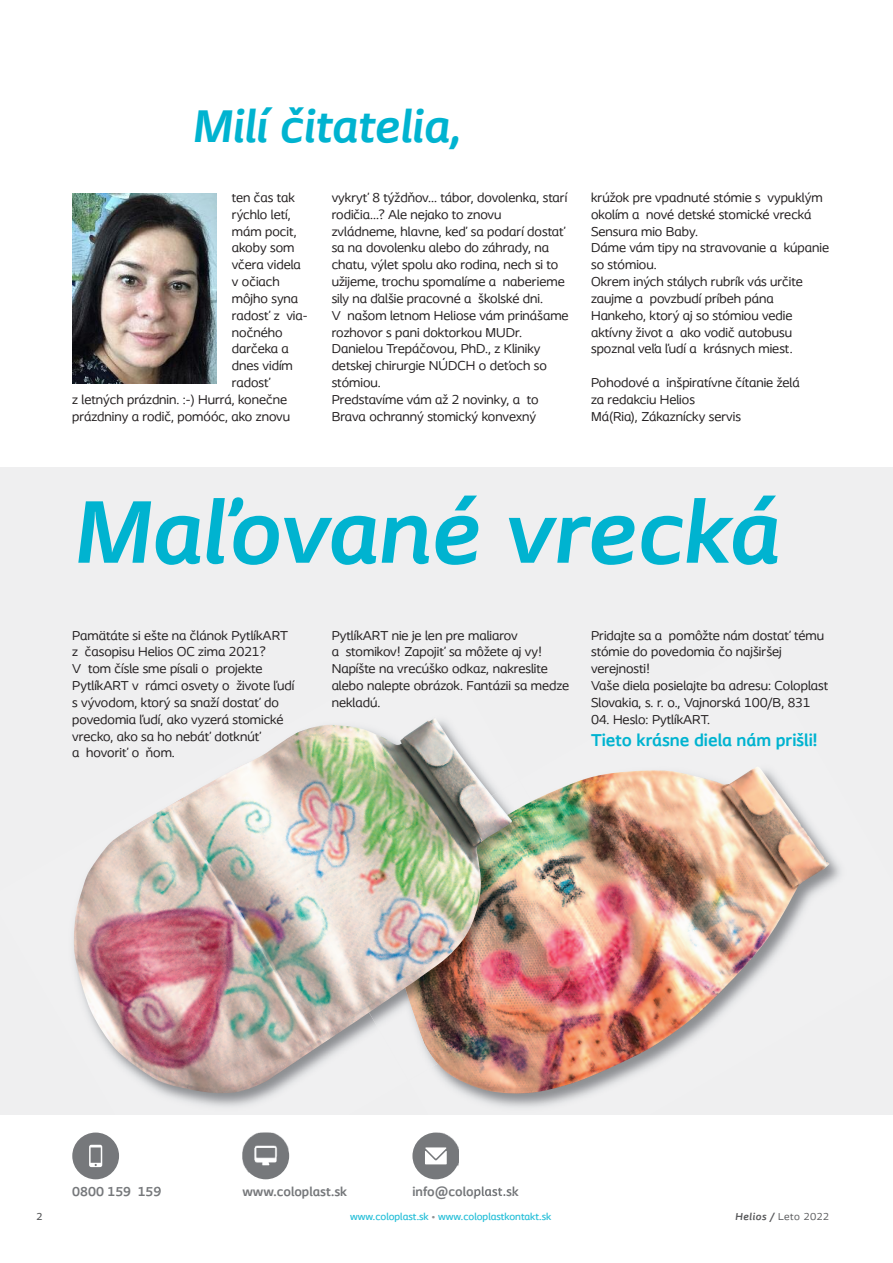
<style>
.page{position:relative;width:893px;height:1263px;background:#fff}
.page>*{position:absolute;margin:0;border:0;box-sizing:border-box;transform-origin:0 0}
.t1{font:italic 700 93px "Coloplast";color:#00b3d0}
.t2{font:italic 700 48px "Coloplast";color:#00b3d0}
.t3{font:700 18px "Coloplast";color:#00b3d0}
.t4{font:13.5px/16.8px "Coloplast";color:#231f20}
.t5{font:700 13.5px "Coloplast";color:#76787b}
.t6{font:500 10.5px "Coloplast";color:#26bfd8}
.t7{font:10.5px "Coloplast";letter-spacing:.05em;color:#57585a}
.t8{font:500 10.5px "Coloplast";color:#57585a}
.s1{color:#8f9194}
.s2{font-weight:700;font-style:italic}
</style>
<div class="page">
<div style="left:0;top:467px;width:893px;height:648px;background:#efeff0"></div>
<div style="left:412px;top:1132px;width:47px;height:47px;background:#76787b;border-radius:50%"></div>
<svg style="left:425px;top:1147px;width:3px;height:17px"></svg>
<div style="left:72px;top:1132px;width:47px;height:47px;background:#76787b;border-radius:50%"></div>
<svg style="left:89px;top:1145px;width:13px;height:22px"></svg>
<img style="left:72px;top:193px;width:145px;height:191px">
<img style="left:428px;top:1132px;width:91px;height:66px">
<img style="left:438px;top:1132px;width:21px;height:36px">
<img style="left:519px;top:767px;width:311px;height:327px">
<img style="left:164px;top:1081px;width:355px;height:26px">
<svg style="left:156px;top:1186px;width:5px;height:8px"></svg>
<img style="left:242px;top:1132px;width:47px;height:44px">
<img style="left:512px;top:801px;width:110px;height:262px">
<img style="left:73px;top:719px;width:439px;height:375px">
<h2 class="t2" style="left:192px;top:109px;width:270px">Milí čitatelia,</h2>
<p class="t4" style="left:232px;top:190px;width:65px">ten čas tak</p>
<p class="t4" style="left:232px;top:207px;width:60px">rýchlo letí,</p>
<p class="t4" style="left:232px;top:224px;width:66px">mám pocit,</p>
<p class="t4" style="left:232px;top:241px;width:64px">akoby som</p>
<p class="t4" style="left:232px;top:257px;width:71px">včera videla</p>
<p class="t4" style="left:232px;top:274px;width:49px">v očiach</p>
<p class="t4" style="left:232px;top:291px;width:68px">môjho syna</p>
<p class="t4" style="left:232px;top:308px;width:77px">radosť z via-</p>
<p class="t4" style="left:232px;top:325px;width:52px">nočného</p>
<p class="t4" style="left:232px;top:342px;width:59px">darčeka a</p>
<p class="t4" style="left:232px;top:358px;width:63px">dnes vidím</p>
<p class="t4" style="left:232px;top:375px;width:40px">radosť</p>
<p class="t4" style="left:72px;top:392px;width:216px">z letných prázdnin. :-) Hurrá, konečne</p>
<p class="t4" style="left:72px;top:409px;width:219px">prázdniny a rodič, pomóóc, ako znovu</p>
<p class="t4" style="left:332px;top:190px;width:238px">vykryť 8 týždňov... tábor, dovolenka, starí rodičia...? Ale nejako to znovu zvládneme, hlavne, keď sa podarí dostať sa na dovolenku alebo do záhrady, na chatu, výlet spolu ako rodina, nech si to užijeme, trochu spomalíme a naberieme sily na ďalšie pracovné a školské dni.<br>V našom letnom Heliose vám prinášame rozhovor s pani doktorkou MUDr.<br>Danielou Trepáčovou, PhD., z Kliniky detskej chirurgie NÚDCH o deťoch so stómiou.<br>Predstavíme vám až 2 novinky, a to Brava ochranný stomický konvexný</p>
<p class="t4" style="left:591px;top:190px;width:240px">krúžok pre vpadnuté stómie s vypuklým okolím a nové detské stomické vrecká<br>Sensura mio Baby.<br>Dáme vám tipy na stravovanie a kúpanie so stómiou.<br>Okrem iných stálych rubrík vás určite zaujme a povzbudí príbeh pána<br>Hankeho, ktorý aj so stómiou vedie aktívny život a ako vodič autobusu spoznal veľa ľudí a krásnych miest.</p>
<p class="t4" style="left:591px;top:375px;width:210px">Pohodové a inšpiratívne čítanie želá za redakciu Helios<br>Má(Ria), Zákaznícky servis</p>
<h1 class="t1" style="left:72px;top:498px;width:707px">Maľované vrecká</h1>
<p class="t4" style="left:72px;top:628px;width:224px">Pamätáte si ešte na článok PytlíkART z časopisu Helios OC zima 2021?<br>V tom čísle sme písali o projekte<br>PytlíkART v rámci osvety o živote ľudí s vývodom, ktorý sa snaží dostať do povedomia ľudí, ako vyzerá stomické vrecko, ako sa ho nebáť dotknúť<br>a hovoriť o ňom.</p>
<p class="t4" style="left:332px;top:628px;width:239px">PytlíkART nie je len pre maliarov<br>a stomikov! Zapojiť sa môžete aj vy!<br>Napíšte na vrecúško odkaz, nakreslite alebo nalepte obrázok. Fantázii sa medze nekladú.</p>
<p class="t4" style="left:591px;top:628px;width:239px">Pridajte sa a pomôžte nám dostať tému stómie do povedomia čo najširšej verejnosti!<br>Vaše diela posielajte ba adresu: Coloplast Slovakia, s. r. o., Vajnorská 100/B, 831</p>
<p class="t4" style="left:591px;top:712px;width:121px">04. Heslo: PytlíkART.</p>
<h3 class="t3" style="left:591px;top:733px;width:228px">Tieto krásne diela nám prišli!</h3>
<p class="t5" style="left:72px;top:1186px;width:91px">0800 159 159</p>
<p class="t5" style="left:242px;top:1186px;width:106px">www.coloplast.sk</p>
<p class="t5" style="left:412px;top:1186px;width:108px">info@coloplast.sk</p>
<p class="t8" style="left:36px;top:1212px;width:8px">2</p>
<p class="t6" style="left:350px;top:1212px;width:203px">www.coloplast.sk <span class="s1">•</span> www.coloplastkontakt.sk</p>
<p class="t7" style="left:735px;top:1212px;width:96px"><span class="s2">Helios /</span> Leto 2022</p>
</div>
